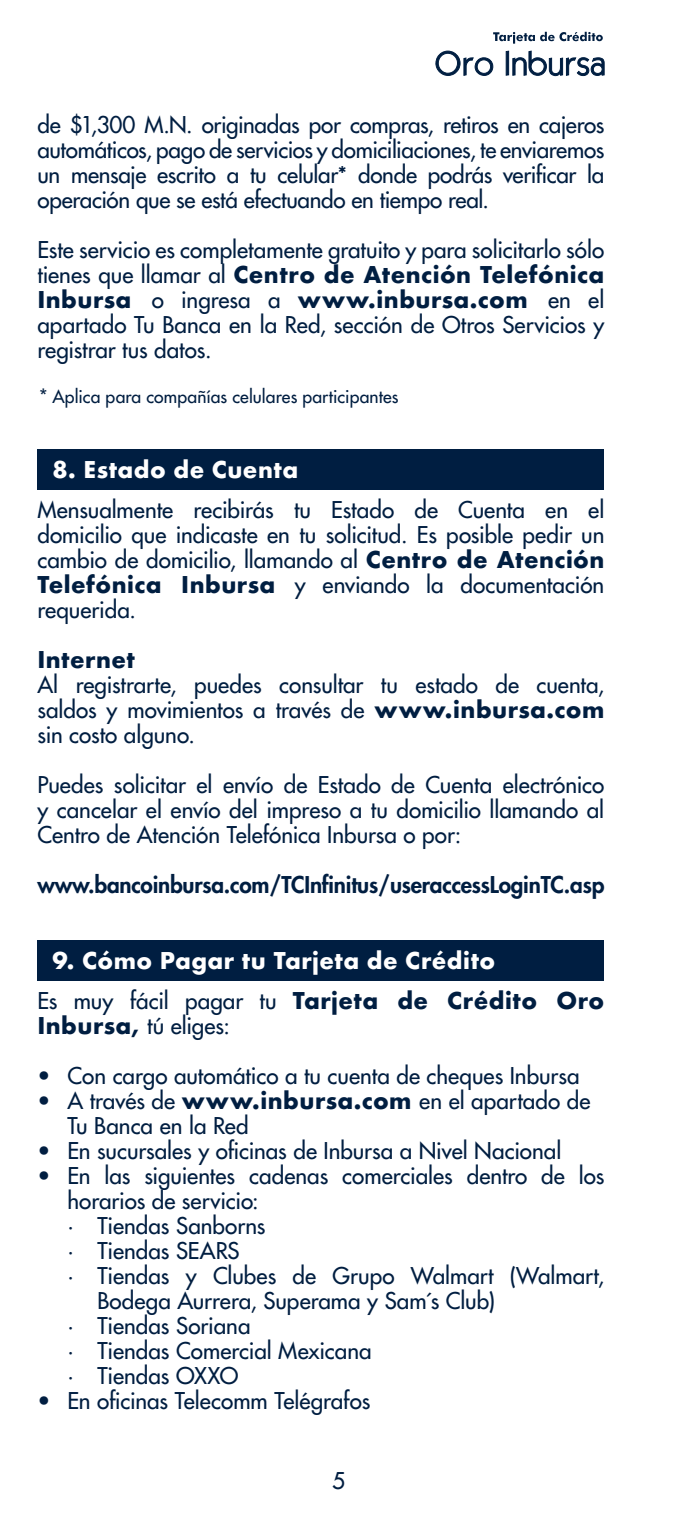
<style>
.page{position:relative;width:676px;height:1521px;background:#fff}
.page>*{position:absolute;margin:0;border:0;box-sizing:border-box;transform-origin:0 0}
.List_Paragraph{font:22.5px/25px "Futura";color:#001e41;text-align:justify}
.t1{font:700 22.5px/25px "Futura";letter-spacing:.02em;color:#001e41}
.No_Spacing{font:800 22.5px "Futura";letter-spacing:-.01em;color:#001e41}
.t2{font:700 22.5px "Futura";letter-spacing:.02em;color:#fff}
.t3{font:17.5px "Futura";letter-spacing:.005em;color:#001e41}
.s1{font-weight:700}
.s2{font-weight:400}
</style>
<div class="page">
<svg style="left:435px;top:51px;width:170px;height:25px"></svg>
<svg style="left:493px;top:32px;width:110px;height:12px"></svg>
<div style="left:37px;top:940px;width:567px;height:40px;background:#001e41"></div>
<div style="left:37px;top:450px;width:567px;height:40px;background:#001e41"></div>
<p class="List_Paragraph" style="left:37px;top:112px;width:568px">de $1,300 M.N. originadas por compras, retiros en cajeros automáticos, pago de servicios y domiciliaciones, te enviaremos un mensaje escrito a tu celular* donde podrás verificar la operación que se está efectuando en tiempo real.</p>
<p class="List_Paragraph" style="left:37px;top:237px;width:568px">Este servicio es completamente gratuito y para solicitarlo sólo tienes que llamar al <span class="s1">Centro de Atención Telefónica Inbursa</span> o ingresa a <span class="s1">www.inbursa.com</span> en el apartado Tu Banca en la Red, sección de Otros Servicios y registrar tus datos.</p>
<p class="t3" style="left:37px;top:385px;width:363px"><span class="s1">*</span> Aplica para compañías celulares participantes</p>
<p class="t2" style="left:52px;top:453px;width:247px">8. Estado de Cuenta</p>
<p class="List_Paragraph" style="left:37px;top:497px;width:568px">Mensualmente recibirás tu Estado de Cuenta en el domicilio que indicaste en tu solicitud. Es posible pedir un cambio de domicilio, llamando al <span class="s1">Centro de Atención Telefónica Inbursa</span> y enviando la documentación requerida.</p>
<p class="t1" style="left:37px;top:647px;width:99px">Internet</p>
<p class="List_Paragraph" style="left:37px;top:672px;width:568px">Al registrarte, puedes consultar tu estado de cuenta, saldos y movimientos a través de <span class="s1">www.inbursa.com </span>sin costo alguno.</p>
<p class="List_Paragraph" style="left:37px;top:772px;width:568px">Puedes solicitar el envío de Estado de Cuenta electrónico y cancelar el envío del impreso a tu domicilio llamando al Centro de Atención Telefónica Inbursa o por:</p>
<p class="No_Spacing" style="left:37px;top:870px;width:568px">www.bancoinbursa.com/TCInfinitus/useraccessLoginTC.asp</p>
<p class="t2" style="left:52px;top:943px;width:444px">9. Cómo Pagar tu Tarjeta de Crédito</p>
<p class="t1" style="left:37px;top:987px;width:568px"><span class="s2">Es muy fácil pagar tu</span> Tarjeta de Crédito Oro<br>Inbursa, <span class="s2">tú eliges:</span></p>
<p class="List_Paragraph" style="left:37px;top:1062px;width:544px">• Con cargo automático a tu cuenta de cheques Inbursa</p>
<p class="List_Paragraph" style="left:67px;top:1087px;width:525px;text-indent:-30px">• A través de <span class="s1">www.inbursa.com</span> en el apartado de<br>Tu Banca en la Red</p>
<p class="List_Paragraph" style="left:37px;top:1137px;width:525px">• En sucursales y oficinas de Inbursa a Nivel Nacional</p>
<p class="List_Paragraph" style="left:67px;top:1162px;width:538px;text-indent:-30px">• En las siguientes cadenas comerciales dentro de los horarios de servicio:</p>
<p class="List_Paragraph" style="left:67px;top:1212px;width:200px">∙ Tiendas Sanborns</p>
<p class="List_Paragraph" style="left:67px;top:1237px;width:174px">∙ Tiendas SEARS</p>
<p class="List_Paragraph" style="left:97px;top:1262px;width:508px;text-indent:-30px">∙ Tiendas y Clubes de Grupo Walmart (Walmart,<br>Bodega Aurrera, Superama y Sam´s Club)</p>
<p class="List_Paragraph" style="left:67px;top:1312px;width:185px">∙ Tiendas Soriana</p>
<p class="List_Paragraph" style="left:67px;top:1337px;width:306px">∙ Tiendas Comercial Mexicana</p>
<p class="List_Paragraph" style="left:67px;top:1362px;width:173px">∙ Tiendas OXXO</p>
<p class="List_Paragraph" style="left:37px;top:1387px;width:334px">• En oficinas Telecomm Telégrafos</p>
<p class="List_Paragraph" style="left:332px;top:1467px;width:15px">5</p>
</div>
